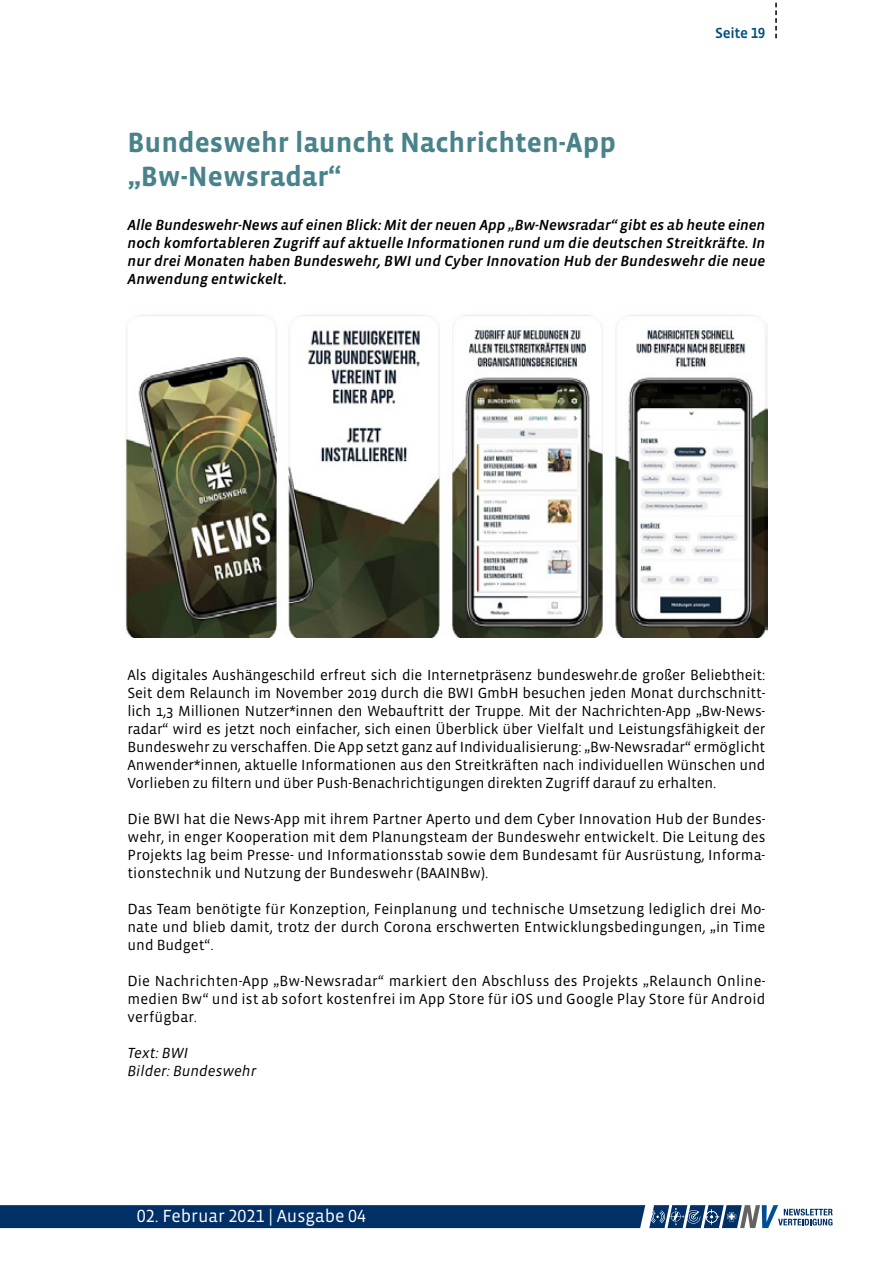
<style>
.page{position:relative;width:893px;height:1263px;background:#fff}
.page>*{position:absolute;margin:0;border:0;box-sizing:border-box;transform-origin:0 0}
.t1{font:700 28.5px/34.2px "Vista Sans OTCE";color:#48838b}
.t2{font:18px "Vista Sans OTCE";color:#fff}
.t3{font:15px/18px "Vista Sans OTCE";color:#000;text-align:justify}
.t4{font:italic 500 15px/18px "Vista Sans OTCE";color:#000;text-align:justify}
.t5{font:italic 15px/18px "Vista Sans OTCE";color:#000}
.t6{font:500 15px "Vista Sans OTCE";letter-spacing:-.02em;color:#00507d}
</style>
<div class="page">
<img style="left:125px;top:315px;width:643px;height:323px">
<svg style="left:0;top:1205px;width:833px;height:24px;background:#264e7c"></svg>
<svg style="left:775px;top:2px;width:2px;height:36px"></svg>
<p class="t6" style="left:715px;top:25px;width:52px">Seite 19</p>
<h1 class="t1" style="left:128px;top:125px;width:490px">Bundeswehr launcht Nachrichten-App „Bw-Newsradar“</h1>
<p class="t4" style="left:128px;top:215px;width:639px">Alle Bundeswehr-News auf einen Blick: Mit der neuen App „Bw-Newsradar“ gibt es ab heute einen noch komfortableren Zugriff auf aktuelle Informationen rund um die deutschen Streitkräfte. In nur drei Monaten haben Bundeswehr, BWI und Cyber Innovation Hub der Bundeswehr die neue Anwendung entwickelt.</p>
<p class="t3" style="left:128px;top:666px;width:639px">Als digitales Aushängeschild erfreut sich die Internetpräsenz bundeswehr.de großer Beliebtheit:<br>Seit dem Relaunch im November 2019 durch die BWI GmbH besuchen jeden Monat durchschnitt&shy;lich 1,3 Millionen Nutzer*innen den Webauftritt der Truppe. Mit der Nachrichten-App „Bw-News&shy;radar“ wird es jetzt noch einfacher, sich einen Überblick über Vielfalt und Leistungsfähigkeit der Bundeswehr zu verschaffen. Die App setzt ganz auf Individualisierung: „Bw-Newsradar“ ermöglicht Anwender*innen, aktuelle Informationen aus den Streitkräften nach individuellen Wünschen und Vorlieben zu filtern und über Push-Benachrichtigungen direkten Zugriff darauf zu erhalten.</p>
<p class="t3" style="left:128px;top:810px;width:639px">Die BWI hat die News-App mit ihrem Partner Aperto und dem Cyber Innovation Hub der Bundes&shy;wehr, in enger Kooperation mit dem Planungsteam der Bundeswehr entwickelt. Die Leitung des Projekts lag beim Presse- und Informationsstab sowie dem Bundesamt für Ausrüstung, Informa&shy;tionstechnik und Nutzung der Bundeswehr (BAAINBw).</p>
<p class="t3" style="left:128px;top:900px;width:639px">Das Team benötigte für Konzeption, Feinplanung und technische Umsetzung lediglich drei Mo&shy;nate und blieb damit, trotz der durch Corona erschwerten Entwicklungsbedingungen, „in Time und Budget“.</p>
<p class="t3" style="left:128px;top:972px;width:639px">Die Nachrichten-App „Bw-Newsradar“ markiert den Abschluss des Projekts „Relaunch Online&shy;medien Bw“ und ist ab sofort kostenfrei im App Store für iOS und Google Play Store für Android verfügbar.</p>
<p class="t5" style="left:128px;top:1044px;width:130px">Text: BWI<br>Bilder: Bundeswehr</p>
<p class="t2" style="left:137px;top:1205px;width:231px">02. Februar 2021 | Ausgabe 04</p>
</div>
